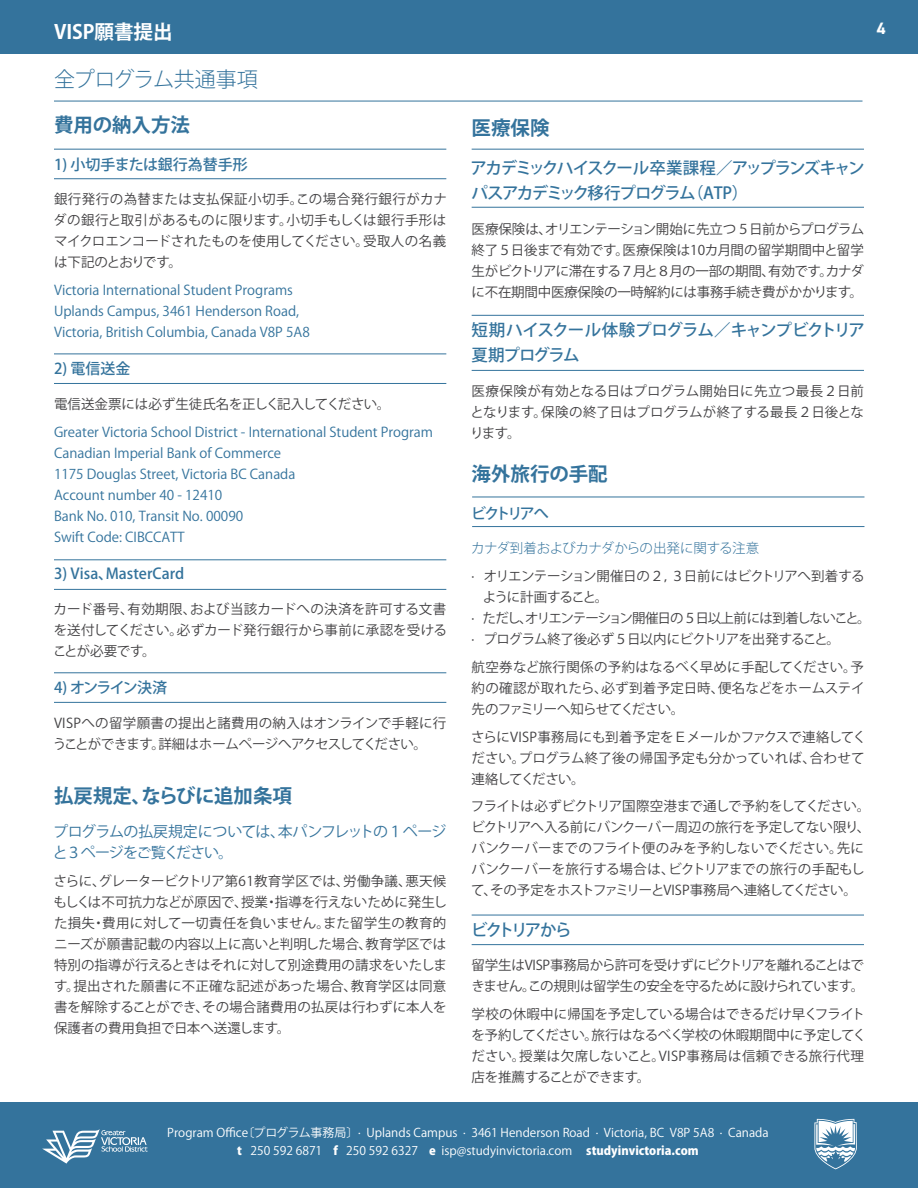
<style>
.page{position:relative;width:918px;height:1188px;background:#fff}
.page>*{position:absolute;margin:0;border:0;box-sizing:border-box;transform-origin:0 0}
.t1{font:300 21px "Koz Go Pro";letter-spacing:-.02em;color:#34739c}
.t2{font:700 19.5px "Koz Go Pro";color:#34739c}
.t3{font:700 19.5px "Koz Go Pro";color:#fff}
.t4{font:500 16.5px/25.5px "Koz Go Pro";letter-spacing:-.09em;color:#34739c}
.t5{font:500 16.5px/25.5px "Koz Go Pro";letter-spacing:-.07em;color:#34739c}
.t6{font:500 16.5px "Koz Go Pro";letter-spacing:-.145em;color:#34739c}
.t7{font:700 16.5px "DIN2014";color:#fff}
.t8{font:500 15px "Koz Go Pro";color:#34739c}
.t9{font:15px/21px "Koz Go Pro";letter-spacing:-.055em;color:#34739c}
.t10{font:500 15px "Koz Go Pro";letter-spacing:-.11em;color:#34739c}
.t11{font:13.5px/21px "Koz Go Pro";letter-spacing:-.02em;color:#414042;text-align:justify}
.t12{font:13.5px/21px "Koz Go Pro";color:#34739c}
.t13{font:13.5px/21px "Koz Go Pro";color:#414042}
.t14{font:13.5px "Koz Go Pro";letter-spacing:-.075em;color:#414042}
.t15{font:13.5px "Koz Go Pro";letter-spacing:-.04em;color:#414042}
.t16{font:300 13.5px "Koz Go Pro";letter-spacing:-.03em;color:#34739c}
.t17{font:13.5px "Koz Go Pro";letter-spacing:-.09em;color:#414042}
.t18{font:12px/18px "Koz Go Pro";color:#fff;text-align:center}
.s1{font-weight:800}
</style>
<div class="page">
<div style="left:0;top:0;width:918px;height:54px;background:#34739c"></div>
<hr style="left:54px;top:101px;width:808px;height:1px;background:#34739c">
<div style="left:0;top:1103px;width:918px;height:85px;background:#34739c"></div>
<svg style="left:814px;top:1119px;width:43px;height:50px"></svg>
<hr style="left:54px;top:149px;width:392px;height:1px;background:#34739c">
<hr style="left:54px;top:178px;width:392px;height:1px;background:#34739c">
<hr style="left:54px;top:354px;width:392px;height:1px;background:#34739c">
<hr style="left:54px;top:383px;width:392px;height:1px;background:#34739c">
<hr style="left:54px;top:559px;width:392px;height:1px;background:#34739c">
<hr style="left:54px;top:589px;width:392px;height:1px;background:#34739c">
<hr style="left:54px;top:672px;width:392px;height:1px;background:#34739c">
<hr style="left:54px;top:702px;width:392px;height:1px;background:#34739c">
<hr style="left:472px;top:149px;width:392px;height:1px;background:#34739c">
<hr style="left:472px;top:207px;width:392px;height:1px;background:#34739c">
<hr style="left:472px;top:315px;width:392px;height:1px;background:#34739c">
<hr style="left:472px;top:370px;width:392px;height:1px;background:#34739c">
<hr style="left:472px;top:497px;width:392px;height:1px;background:#34739c">
<hr style="left:472px;top:526px;width:392px;height:1px;background:#34739c">
<hr style="left:472px;top:915px;width:392px;height:1px;background:#34739c">
<hr style="left:472px;top:944px;width:392px;height:1px;background:#34739c">
<svg style="left:42px;top:1129px;width:106px;height:35px"></svg>
<h2 class="t3" style="left:54px;top:19px;width:120px">VISP願書提出</h2>
<h1 class="t1" style="left:54px;top:66px;width:205px">全プログラム共通事項</h1>
<h2 class="t2" style="left:54px;top:112px;width:138px">費用の納入方法</h2>
<p class="t8" style="left:54px;top:155px;width:195px">1) 小切手または銀行為替手形</p>
<p class="t11" style="left:53px;top:189px;width:395px">銀行発行の為替または支払保証小切手。この場合発行銀行がカナダの銀行と取引があるものに限ります。小切手もしくは銀行手形はマイクロエンコードされたものを使用してください。受取人の名義は下記のとおりです。</p>
<p class="t12" style="left:54px;top:280px;width:257px">Victoria International Student Programs<br>Uplands Campus, 3461 Henderson Road,<br>Victoria, British Columbia, Canada V8P 5A8</p>
<p class="t8" style="left:54px;top:359px;width:78px">2) 電信送金</p>
<p class="t11" style="left:54px;top:394px;width:338px">電信送金票には必ず生徒氏名を正しく記入してください。</p>
<p class="t12" style="left:54px;top:422px;width:381px">Greater Victoria School District - International Student Program Canadian Imperial Bank of Commerce<br>1175 Douglas Street, Victoria BC Canada<br>Account number 40 - 12410<br>Bank No. 010, Transit No. 00090<br>Swift Code: CIBCCATT</p>
<p class="t8" style="left:54px;top:564px;width:132px">3) Visa、MasterCard</p>
<p class="t11" style="left:53px;top:599px;width:395px">カード番号、有効期限、および当該カードへの決済を許可する文書を送付してください。必ずカード発行銀行から事前に承認を受けることが必要です。</p>
<p class="t10" style="left:54px;top:678px;width:115px">4) オンライン決済</p>
<p class="t11" style="left:53px;top:713px;width:395px">VISPへの留学願書の提出と諸費用の納入はオンラインで手軽に行うことができます。詳細はホームページへアクセスしてください。</p>
<h2 class="t2" style="left:54px;top:783px;width:240px">払戻規定、ならびに追加条項</h2>
<p class="t9" style="left:53px;top:822px;width:395px">プログラムの払戻規定については、本パンフレットの１ページと３ページをご覧ください。</p>
<p class="t11" style="left:54px;top:871px;width:395px">さらに、グレータービクトリア第61教育学区では、労働争議、悪天候もしくは不可抗力などが原因で、授業・指導を行えないために発生した損失・費用に対して一切責任を負いません。また留学生の教育的ニーズが願書記載の内容以上に高いと判明した場合、教育学区では特別の指導が行えるときはそれに対して別途費用の請求をいたします。提出された願書に不正確な記述があった場合、教育学区は同意書を解除することができ、その場合諸費用の払戻は行わずに本人を保護者の費用負担で日本へ送還します。</p>
<p class="t7" style="left:877px;top:18px;width:10px">4</p>
<h2 class="t2" style="left:472px;top:115px;width:79px">医療保険</h2>
<p class="t4" style="left:471px;top:156px;width:396px">アカデミックハイスクール卒業課程／アップランズキャンパスアカデミック移行プログラム（ATP）</p>
<p class="t11" style="left:472px;top:219px;width:394px">医療保険は、オリエンテーション開始に先立つ５日前からプログラム終了５日後まで有効です。医療保険は10カ月間の留学期間中と留学生がビクトリアに滞在する７月と８月の一部の期間、有効です。カナダに不在期間中医療保険の一時解約には事務手続き費がかかります。</p>
<p class="t5" style="left:472px;top:318px;width:395px">短期ハイスクール体験プログラム／キャンプビクトリア夏期プログラム</p>
<p class="t11" style="left:470px;top:381px;width:395px">医療保険が有効となる日はプログラム開始日に先立つ最長２日前となります。保険の終了日はプログラムが終了する最長２日後となります。</p>
<h2 class="t2" style="left:472px;top:462px;width:138px">海外旅行の手配</h2>
<p class="t8" style="left:471px;top:504px;width:79px">ビクトリアへ</p>
<p class="t16" style="left:471px;top:539px;width:289px">カナダ到着およびカナダからの出発に関する注意</p>
<p class="t11" style="left:472px;top:566px;width:394px">· オリエンテーション開催日の２，３日前にはビクトリアへ到着する</p>
<p class="t17" style="left:483px;top:588px;width:127px">ように計画すること。</p>
<p class="t14" style="left:472px;top:609px;width:400px">· ただし、オリエンテーション開催日の５日以上前には到着しないこと。</p>
<p class="t15" style="left:472px;top:630px;width:370px">· プログラム終了後必ず５日以内にビクトリアを出発すること。</p>
<p class="t11" style="left:472px;top:657px;width:395px">航空券など旅行関係の予約はなるべく早めに手配してください。予約の確認が取れたら、必ず到着予定日時、便名などをホームステイ先のファミリーへ知らせてください。</p>
<p class="t13" style="left:471px;top:726px;width:397px">さらにVISP事務局にも到着予定をＥメールかファクスで連絡してください。プログラム終了後の帰国予定も分かっていれば、合わせて連絡してください。</p>
<p class="t11" style="left:471px;top:796px;width:401px;text-align:left">フライトは必ずビクトリア国際空港まで通しで予約をしてください。ビクトリアへ入る前にバンクーバー周辺の旅行を予定してない限り、バンクーバーまでのフライト便のみを予約しないでください。先にバンクーバーを旅行する場合は、ビクトリアまでの旅行の手配もして、その予定をホストファミリーとVISP事務局へ連絡してください。</p>
<p class="t6" style="left:471px;top:919px;width:102px">ビクトリアから</p>
<p class="t11" style="left:471px;top:955px;width:394px">留学生はVISP事務局から許可を受けずにビクトリアを離れることはできません。この規則は留学生の安全を守るために設けられています。</p>
<p class="t11" style="left:471px;top:1004px;width:397px;text-align:left">学校の休暇中に帰国を予定している場合はできるだけ早くフライトを予約してください。旅行はなるべく学校の休暇期間中に予定してください。授業は欠席しないこと。VISP事務局は信頼できる旅行代理店を推薦することができます。</p>
<p class="t18" style="left:167px;top:1124px;width:603px">Program Office〔プログラム事務局〕· Uplands Campus · 3461 Henderson Road · Victoria, BC V8P 5A8 · Canada <span class="s1">t</span> 250 592 6871 <span class="s1">f</span> 250 592 6327 <span class="s1">e</span> isp@studyinvictoria.com <span class="s1">studyinvictoria.com</span></p>
</div>
